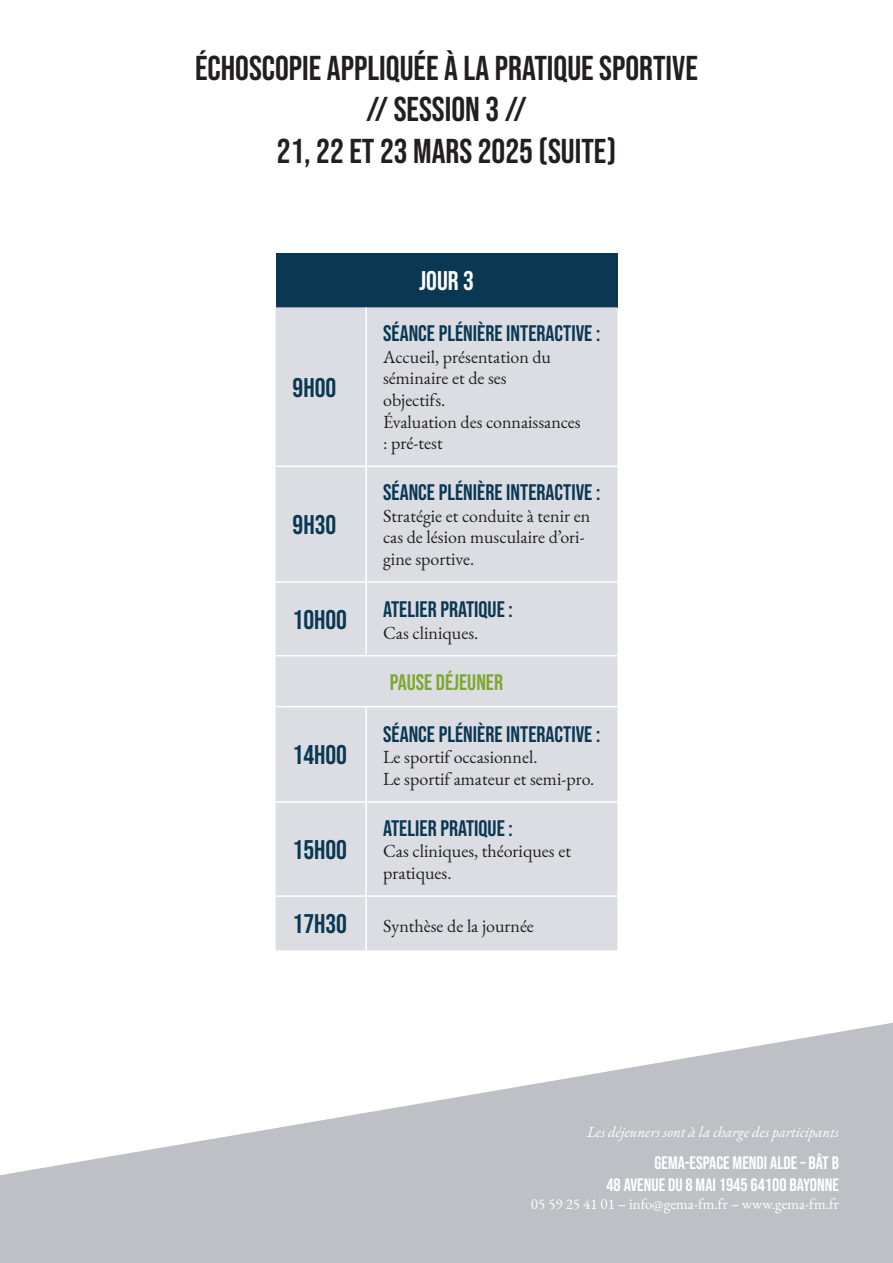
<style>
.page{position:relative;width:893px;height:1263px;background:#fff}
.page>*{position:absolute;margin:0;border:0;box-sizing:border-box;transform-origin:0 0}
.t1{font:34.5px "Bebas Neue";color:#231f20}
.t2{font:27px "Bebas Neue";color:#0a3853}
.t3{font:27px "Bebas Neue";color:#fff}
.t4{font:22.5px "Bebas Neue";color:#0a3853}
.t5{font:22.5px "Bebas Neue";color:#7da830}
.t6{font:18px/21.6px "EB Garamond";color:#231f20}
.t7{font:18px "Bebas Neue";color:#fff}
.t8{font:15px "EB Garamond";color:#fff}
.t9{font:italic 15px "EB Garamond";color:#fff}
</style>
<div class="page">
<div style="left:276px;top:253px;width:341px;height:54px;background:#0a3853"></div>
<div style="left:276px;top:307px;width:341px;height:643px;background:#dbdde3"></div>
<hr style="left:365px;top:307px;width:2px;height:158px;background:#fff">
<hr style="left:276px;top:465px;width:90px;height:2px;background:#fff">
<hr style="left:366px;top:465px;width:251px;height:2px;background:#fff">
<hr style="left:365px;top:467px;width:2px;height:114px;background:#fff">
<hr style="left:276px;top:581px;width:90px;height:2px;background:#fff">
<hr style="left:366px;top:581px;width:251px;height:2px;background:#fff">
<hr style="left:365px;top:583px;width:2px;height:72px;background:#fff">
<hr style="left:276px;top:655px;width:90px;height:1px;background:#fff">
<hr style="left:366px;top:655px;width:251px;height:1px;background:#fff">
<hr style="left:276px;top:706px;width:90px;height:1px;background:#fff">
<hr style="left:366px;top:706px;width:251px;height:1px;background:#fff">
<hr style="left:365px;top:707px;width:2px;height:94px;background:#fff">
<hr style="left:276px;top:801px;width:90px;height:2px;background:#fff">
<hr style="left:366px;top:801px;width:251px;height:2px;background:#fff">
<hr style="left:365px;top:803px;width:2px;height:92px;background:#fff">
<hr style="left:276px;top:895px;width:90px;height:2px;background:#fff">
<hr style="left:366px;top:895px;width:251px;height:2px;background:#fff">
<hr style="left:365px;top:897px;width:2px;height:53px;background:#fff">
<svg style="left:0;top:1023px;width:893px;height:240px;fill:#bfc0c6"></svg>
<p class="t1" style="left:195px;top:48px;width:504px">ÉCHOSCOPIE APPLIQUÉE À LA PRATIQUE SPORTIVE</p>
<p class="t1" style="left:366px;top:90px;width:162px">// SESSION 3 //</p>
<p class="t1" style="left:277px;top:131px;width:341px">21, 22 ET 23 MARS 2025 (SUITE)</p>
<p class="t2" style="left:293px;top:372px;width:45px">9H00</p>
<p class="t2" style="left:293px;top:510px;width:45px">9H30</p>
<p class="t3" style="left:419px;top:266px;width:56px">JOUR 3</p>
<p class="t4" style="left:383px;top:321px;width:219px">SÉANCE PLÉNIÈRE INTERACTIVE :</p>
<p class="t6" style="left:383px;top:346px;width:169px">Accueil, présentation du</p>
<p class="t6" style="left:383px;top:368px;width:125px">séminaire et de ses</p>
<p class="t6" style="left:383px;top:389px;width:64px">objectifs.</p>
<p class="t6" style="left:383px;top:411px;width:199px">Évaluation des connaissances</p>
<p class="t6" style="left:383px;top:432px;width:61px">: pré-test</p>
<p class="t4" style="left:383px;top:480px;width:219px">SÉANCE PLÉNIÈRE INTERACTIVE :</p>
<p class="t6" style="left:383px;top:505px;width:209px">Stratégie et conduite à tenir en cas de lésion musculaire d’ori&shy;gine sportive.</p>
<p class="t2" style="left:293px;top:604px;width:56px">10H00</p>
<p class="t4" style="left:383px;top:597px;width:131px">ATELIER PRATIQUE :</p>
<p class="t6" style="left:383px;top:622px;width:97px">Cas cliniques.</p>
<p class="t5" style="left:390px;top:669px;width:115px">PAUSE DÉJEUNER</p>
<p class="t2" style="left:293px;top:740px;width:56px">14H00</p>
<p class="t2" style="left:293px;top:834px;width:56px">15H00</p>
<p class="t4" style="left:383px;top:721px;width:219px">SÉANCE PLÉNIÈRE INTERACTIVE :</p>
<p class="t6" style="left:383px;top:747px;width:156px">Le sportif occasionnel.</p>
<p class="t6" style="left:383px;top:768px;width:213px">Le sportif amateur et semi-pro.</p>
<p class="t4" style="left:383px;top:815px;width:131px">ATELIER PRATIQUE :</p>
<p class="t6" style="left:383px;top:841px;width:189px">Cas cliniques, théoriques et pratiques.</p>
<p class="t2" style="left:293px;top:909px;width:56px">17H30</p>
<p class="t6" style="left:383px;top:915px;width:152px">Synthèse de la journée</p>
<p class="t9" style="left:587px;top:1122px;width:253px">Les déjeuners sont à la charge des participants</p>
<p class="t7" style="left:655px;top:1153px;width:186px">GEMA-ESPACE MENDI ALDE – BÂT B</p>
<p class="t7" style="left:606px;top:1174px;width:234px">48 AVENUE DU 8 MAI 1945 64100 BAYONNE</p>
<p class="t8" style="left:531px;top:1194px;width:309px">05 59 25 41 01 – info@gema-fm.fr – www.gema-fm.fr</p>
</div>
